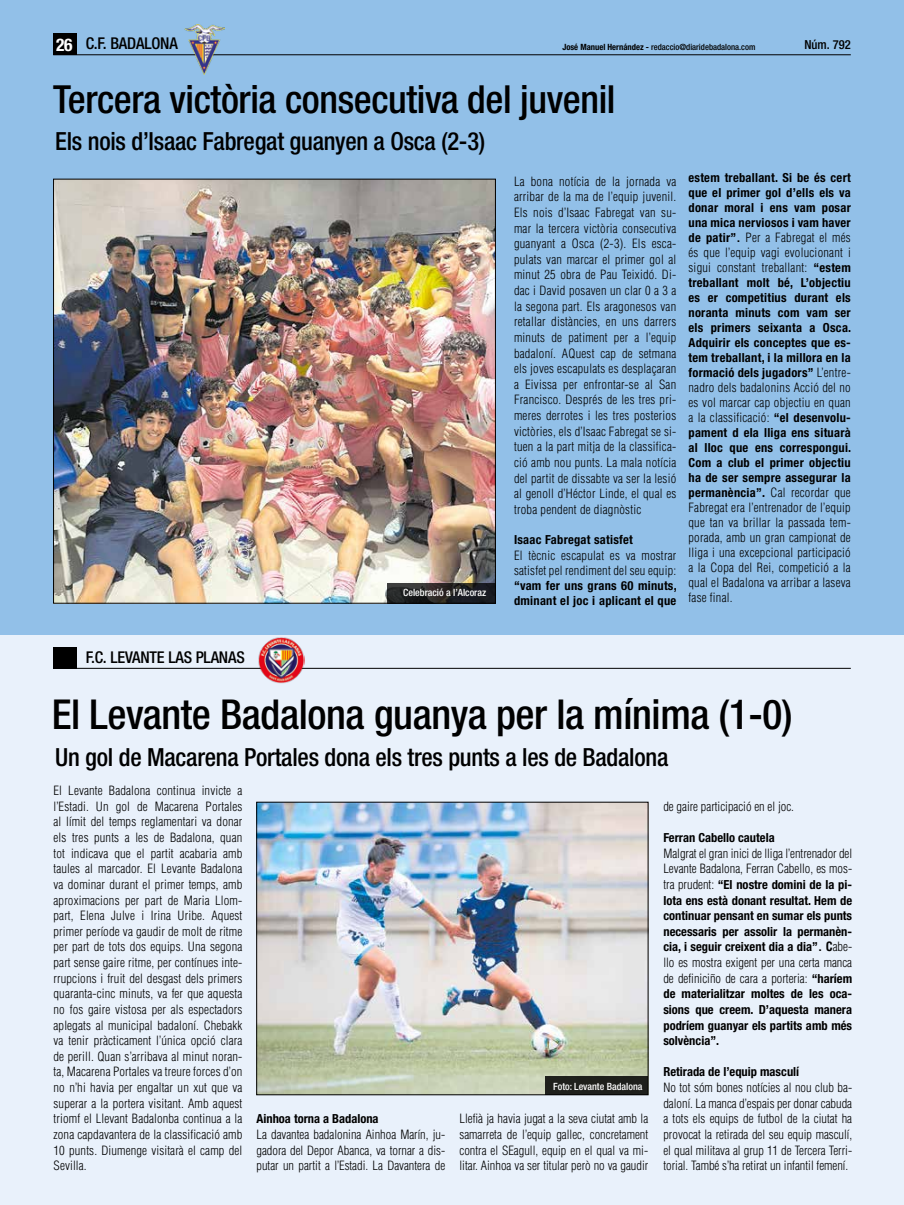
<style>
.page{position:relative;width:904px;height:1205px;background:#fff}
.page>*{position:absolute;margin:0;border:0;box-sizing:border-box;transform-origin:0 0}
.t1{font:500 condensed 41.25px "Helvetica Neue";letter-spacing:-.01em;color:#000}
.t2{font:500 condensed 38.75px "Helvetica Neue";letter-spacing:-.01em;color:#000}
.t3{font:500 condensed 25px "Helvetica Neue";letter-spacing:-.01em;color:#000}
.t4{font:500 condensed 16.25px "Helvetica Neue";letter-spacing:-.01em;color:#000}
.t5{font:300 condensed 12.5px/15.6px "Helvetica";letter-spacing:.01em;color:#000;text-align:justify}
.t6{font:700 condensed 12.5px/15px "Helvetica Neue";letter-spacing:.02em;color:#000;text-align:justify}
.t7{font:700 condensed 12.5px "Helvetica Neue";color:#000}
.t8{font:500 condensed 12.5px "Helvetica Neue";color:#000}
.t9{font:500 condensed 10px "Helvetica Neue";color:#fff}
.t10{font:500 condensed 8.62px "Helvetica Neue";color:#000}
.s1{font-weight:700;font-size:17.5px;color:#fff}
.s2{font-weight:700}
.s3{font-family:"Helvetica Neue";font-weight:700}
.s4{font-family:"Helvetica";font-weight:300}
.s5{font-family:"Helvetica"}
</style>
<div class="page">
<div style="left:0;top:0;width:904px;height:635px;background:#92c0e8"></div>
<div style="left:0;top:635px;width:904px;height:570px;background:#e9f1fb"></div>
<div style="left:53px;top:34px;width:24px;height:21px;background:#000"></div>
<hr style="left:53px;top:54px;width:797px;height:1px;background:#000">
<img style="left:184px;top:24px;width:40px;height:50px">
<div style="left:53px;top:647px;width:24px;height:22px;background:#000"></div>
<hr style="left:53px;top:668px;width:797px;height:1px;background:#000">
<img style="left:257px;top:637px;width:47px;height:46px">
<img style="left:55px;top:181px;width:438px;height:420px">
<svg style="left:387px;top:583px;width:108px;height:20px;background:#222223"></svg>
<img style="left:258px;top:804px;width:388px;height:289px">
<div style="left:256px;top:802px;width:392px;height:293px;border:1px solid #000"></div>
<div style="left:545px;top:1077px;width:102px;height:18px;background:#1f201c"></div>
<h3 class="t4" style="left:56px;top:34px;width:123px"><span class="s1">26</span> C.F. BADALONA</h3>
<p class="t8" style="left:804px;top:37px;width:48px">Núm. 792</p>
<p class="t10" style="left:562px;top:41px;width:194px"><span class="s2">José Manuel Hernández -</span> redaccio@diaridebadalona.com</p>
<h2 class="t2" style="left:53px;top:76px;width:564px">Tercera victòria consecutiva del juvenil</h2>
<h3 class="t3" style="left:55px;top:126px;width:431px">Els nois d’Isaac Fabregat guanyen a Osca (2-3)</h3>
<h3 class="t4" style="left:86px;top:647px;width:160px">F.C. LEVANTE LAS PLANAS</h3>
<p class="t9" style="left:403px;top:587px;width:84px">Celebració a l’Alcoraz</p>
<p class="t5" style="left:514px;top:173px;width:164px">La bona notícia de la jornada va arribar de la ma de l’equip juvenil.<br>Els nois d’Isaac Fabregat van su&shy;mar la tercera victòria consecutiva guanyant a Osca (2-3). Els esca&shy;pulats van marcar el primer gol al minut 25 obra de Pau Teixidó. Di&shy;dac i David posaven un clar 0 a 3 a la segona part. Els aragonesos van retallar distàncies, en uns darrers minuts de patiment per a l’equip badaloní. AQuest cap de setmana els joves escapulats es desplaçaran a Eivissa per enfrontar-se al San Francisco. Després de les tres pri&shy;meres derrotes i les tres posterios victòries, els d’Isaac Fabregat se si&shy;tuen a la part mitja de la classifica&shy;ció amb nou punts. La mala notícia del partit de dissabte va ser la lesió al genoll d’Héctor Linde, el qual es troba pendent de diagnòstic</p>
<p class="t6" style="left:514px;top:532px;width:120px">Isaac Fabregat satisfet</p>
<p class="t5" style="left:514px;top:547px;width:164px;line-height:15px">El tècnic escapulat es va mostrar satisfet pel rendiment del seu equip:</p>
<p class="t6" style="left:514px;top:577px;width:164px">“vam fer uns grans 60 minuts, dminant el joc i aplicant el que</p>
<p class="t6" style="left:688px;top:169px;width:164px">estem treballant. Si be és cert que el primer gol d’ells els va donar moral i ens vam posar una mica nerviosos i vam haver</p>
<p class="t5" style="left:688px;top:229px;width:164px;line-height:15px"><span class="s3">de patir”</span><span class="s2">.</span> Per a Fabregat el més és que l’equip vagi evolucionant i sigui constant treballant: <span class="s3">“estem</span></p>
<p class="t6" style="left:688px;top:274px;width:164px">treballant molt bé, L’objectiu es er competitius durant els noranta minuts com vam ser els primers seixanta a Osca.<br>Adquirir els conceptes que es&shy;tem treballant, i la millora en la formació dels jugadors” <span class="s4">L’entre-</span></p>
<p class="t5" style="left:688px;top:379px;width:164px;line-height:15px">nadro dels badalonins Acció del no es vol marcar cap objectiu en quan a la classificació: <span class="s3">“el desenvolu-</span></p>
<p class="t6" style="left:688px;top:424px;width:164px">pament d ela lliga ens situarà al lloc que ens correspongui.<br>Com a club el primer objectiu ha de ser sempre assegurar la</p>
<p class="t5" style="left:688px;top:484px;width:164px;line-height:15px"><span class="s3">permanència”.</span> Cal recordar que Fabregat era l’entrenador de l’equip que tan va brillar la passada tem&shy;porada, amb un gran campionat de lliga i una excepcional participació a la Copa del Rei, competició a la qual el Badalona va arribar a laseva fase final.</p>
<h1 class="t1" style="left:52px;top:690px;width:742px">El Levante Badalona guanya per la mínima (1-0)</h1>
<h3 class="t3" style="left:55px;top:742px;width:614px">Un gol de Macarena Portales dona els tres punts a les de Badalona</h3>
<p class="t5" style="left:54px;top:783px;width:190px">El Levante Badalona continua invicte a l’Estadi. Un gol de Macarena Portales al límit del temps reglamentari va donar els tres punts a les de Badalona, quan tot indicava que el partit acabaria amb taules al marcador. El Levante Badalona va dominar durant el primer temps, amb aproximacions per part de Maria Llom&shy;part, Elena Julve i Irina Uribe. Aquest primer període va gaudir de molt de ritme per part de tots dos equips. Una segona part sense gaire ritme, per contínues inte&shy;rrupcions i fruit del desgast dels primers quaranta-cinc minuts, va fer que aquesta no fos gaire vistosa per als espectadors aplegats al municipal badaloní. Chebakk va tenir pràcticament l’única opció clara de perill. Quan s’arribava al minut noran&shy;ta, Macarena Portales va treure forces d’on no n’hi havia per engaltar un xut que va superar a la portera visitant. Amb aquest triomf el Llevant Badalonba continua a la zona capdavantera de la classificació amb 10 punts. Diumenge visitarà el camp del Sevilla.</p>
<p class="t7" style="left:256px;top:1111px;width:124px">Ainhoa torna a Badalona</p>
<p class="t5" style="left:256px;top:1126px;width:190px">La davantea badalonina Ainhoa Marín, ju&shy;gadora del Depor Abanca, va tornar a dis&shy;putar un partit a l’Estadi. La Davantera de</p>
<p class="t9" style="left:553px;top:1080px;width:91px">Foto: Levante Badalona</p>
<p class="t5" style="left:459px;top:1111px;width:190px">Llefià ja havia jugat a la seva ciutat amb la samarreta de l’equip gallec, concretament contra el SEagull, equip en el qual va mi&shy;litar. Ainhoa va ser titular però no va gaudir</p>
<p class="t5" style="left:663px;top:798px;width:132px">de gaire participació en el joc.</p>
<p class="t7" style="left:663px;top:830px;width:113px">Ferran Cabello cautela</p>
<p class="t5" style="left:663px;top:845px;width:190px">Malgrat el gran inici de lliga l’entrenador del<br>Levante Badalona, Ferran Cabello, es mos-</p>
<p class="t6" style="left:663px;top:876px;width:190px;line-height:15.6px"><span class="s4">tra prudent:</span> “El nostre domini de la pi&shy;lota ens està donant resultat. Hem de continuar pensant en sumar els punts necessaris per assolir la permanèn&shy;cia, i seguir creixent dia a dia”<span class="s5">. C</span><span class="s4">abe-</span></p>
<p class="t5" style="left:663px;top:954px;width:190px">llo es mostra exigent per una certa manca de definiciño de cara a porteria: <span class="s3">“haríem</span></p>
<p class="t6" style="left:663px;top:986px;width:190px;line-height:15.6px">de materialitzar moltes de les oca&shy;sions que creem. D’aquesta manera podríem guanyar els partits amb més solvència”.</p>
<p class="t7" style="left:663px;top:1064px;width:137px">Retirada de l’equip masculí</p>
<p class="t5" style="left:663px;top:1079px;width:190px">No tot sóm bones notícies al nou club ba&shy;daloní. La manca d’espais per donar cabuda a tots els equips de futbol de la ciutat ha provocat la retirada del seu equip masculí, el qual militava al grup 11 de Tercera Terri&shy;torial. També s’ha retirat un infantil femení.</p>
</div>
